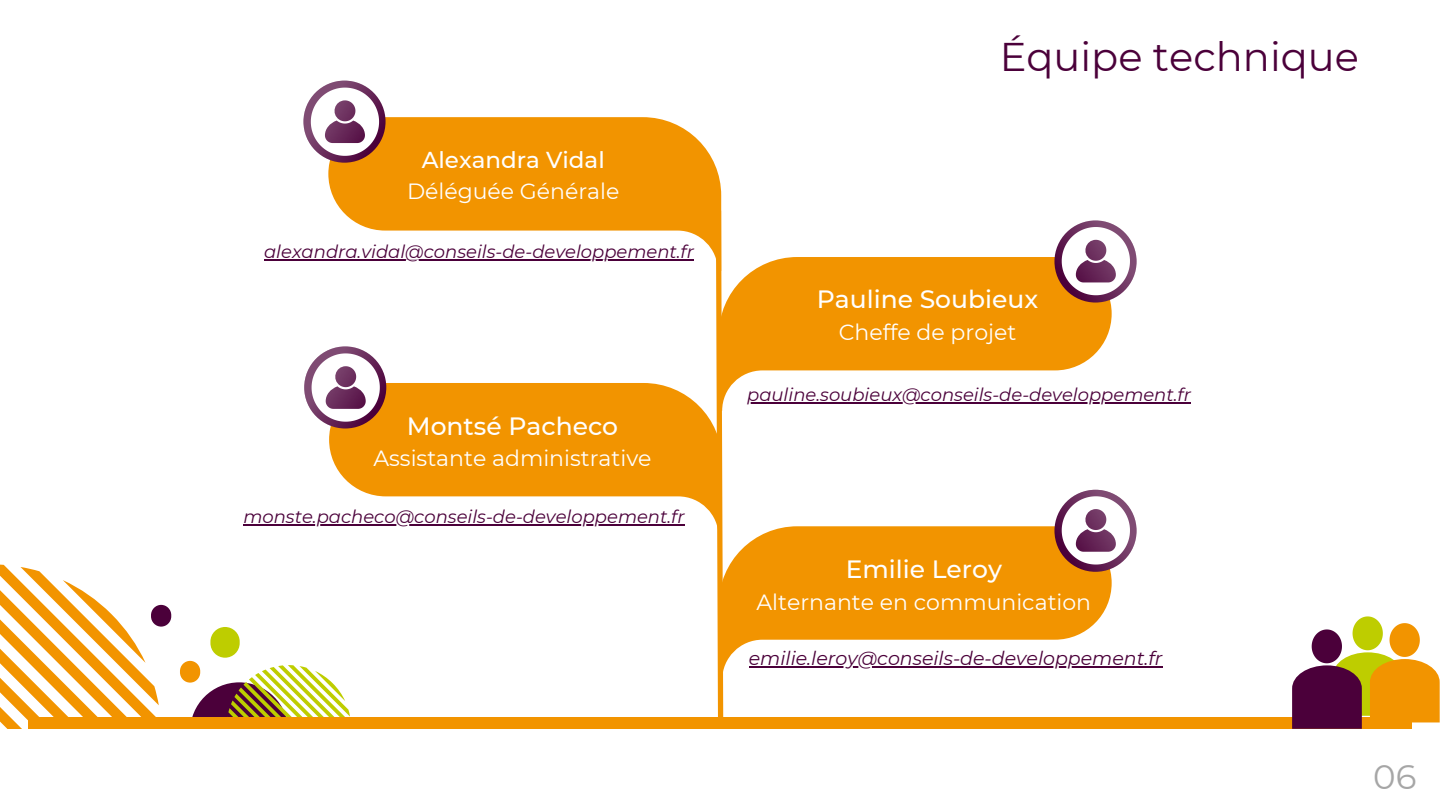
<style>
.page{position:relative;width:1440px;height:810px;background:#fff}
.page>*{position:absolute;margin:0;border:0;box-sizing:border-box;transform-origin:0 0}
.t1{font:40px "Montserrat";color:#4b003a}
.t2{font:34px "Montserrat";color:#a6a6a6}
.t3{font:500 25px "Montserrat";color:#fff}
.t4{font:500 23px "Montserrat";color:#fff}
.t5{font:22px "Montserrat";color:#fff}
.t6{font:italic 19px "Montserrat";color:#4b003a}
.t7{font:italic 18px "Montserrat";color:#4b003a}
</style>
<div class="page">
<svg style="left:726px;top:526px;width:386px;height:137px;fill:#f29400"></svg>
<svg style="left:1054px;top:490px;width:82px;height:82px"></svg>
<hr style="left:749px;top:666px;width:414px;height:2px;background:#4b003a">
<svg style="left:726px;top:257px;width:386px;height:137px;fill:#f29400"></svg>
<svg style="left:1054px;top:220px;width:82px;height:83px"></svg>
<svg style="left:329px;top:383px;width:384px;height:133px;fill:#f29400"></svg>
<svg style="left:304px;top:346px;width:82px;height:82px"></svg>
<hr style="left:243px;top:524px;width:442px;height:2px;background:#4b003a">
<svg style="left:713px;top:206px;width:13px;height:511px"></svg>
<div style="left:190px;top:682px;width:98px;height:99px;background:#4b003a;border-radius:50%"></div>
<svg style="left:227px;top:665px;width:123px;height:52px"></svg>
<svg style="left:0;top:564px;width:161px;height:165px"></svg>
<div style="left:28px;top:717px;width:1384px;height:14px;background:#f29400"></div>
<div style="left:0;top:729px;width:1440px;height:81px;background:#fff"></div>
<svg style="left:328px;top:117px;width:393px;height:154px;fill:#f29400"></svg>
<svg style="left:303px;top:81px;width:83px;height:82px"></svg>
<svg style="left:311px;top:88px;width:68px;height:68px"></svg>
<svg style="left:1062px;top:227px;width:68px;height:68px"></svg>
<svg style="left:312px;top:353px;width:68px;height:69px"></svg>
<svg style="left:1062px;top:496px;width:68px;height:69px"></svg>
<div style="left:210px;top:627px;width:30px;height:31px;background:#becd00;border-radius:15px"></div>
<div style="left:180px;top:661px;width:20px;height:22px;background:#f29400;border-radius:10px"></div>
<hr style="left:747px;top:402px;width:444px;height:2px;background:#4b003a">
<hr style="left:264px;top:260px;width:430px;height:1px;background:#4b003a">
<div style="left:151px;top:605px;width:20px;height:22px;background:#4b003a;border-radius:10px"></div>
<svg style="left:1292px;top:616px;width:148px;height:113px"></svg>
<p class="t4" style="left:422px;top:146px;width:185px">Alexandra Vidal</p>
<p class="t5" style="left:407px;top:178px;width:214px">Déléguée Générale</p>
<p class="t7" style="left:264px;top:241px;width:431px">alexandra.vidal@conseils-de-developpement.fr</p>
<h3 class="t3" style="left:407px;top:411px;width:213px">Montsé Pacheco</h3>
<p class="t5" style="left:373px;top:445px;width:280px">Assistante administrative</p>
<p class="t7" style="left:243px;top:505px;width:443px">monste.pacheco@conseils-de-developpement.fr</p>
<h1 class="t1" style="left:1000px;top:33px;width:361px">Équipe technique</h1>
<h3 class="t3" style="left:817px;top:284px;width:223px">Pauline Soubieux</h3>
<p class="t5" style="left:839px;top:318px;width:179px">Cheffe de projet</p>
<p class="t7" style="left:747px;top:383px;width:445px">pauline.soubieux@conseils-de-developpement.fr</p>
<h3 class="t3" style="left:846px;top:554px;width:158px">Emilie Leroy</h3>
<p class="t5" style="left:756px;top:588px;width:336px">Alternante en communication</p>
<p class="t6" style="left:749px;top:646px;width:415px">emilie.leroy@conseils-de-developpement.fr</p>
<h2 class="t2" style="left:1373px;top:756px;width:45px">06</h2>
</div>
